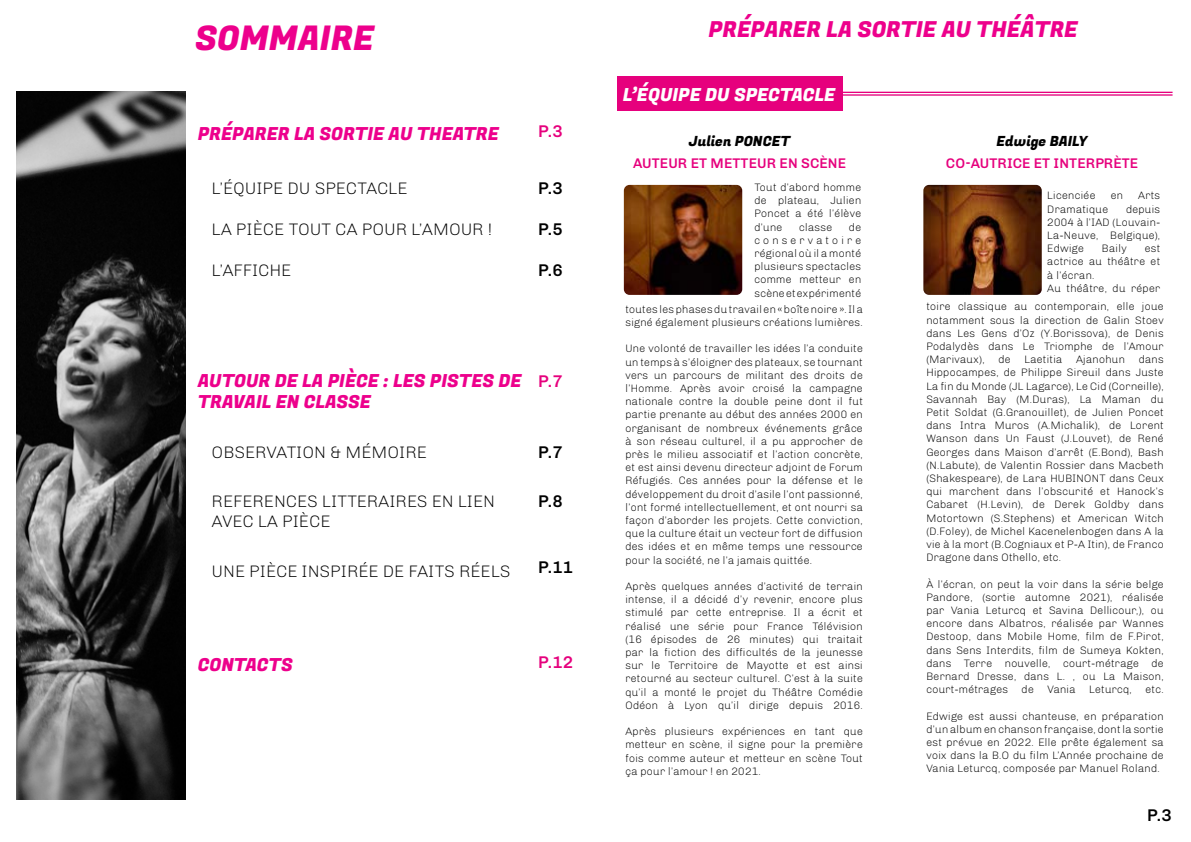
<style>
.page{position:relative;width:1191px;height:842px;background:#fff}
.page>*{position:absolute;margin:0;border:0;box-sizing:border-box;transform-origin:0 0}
.t1{font:34px "Fugaz One";color:#ed008c}
.t2{font:22px "Fugaz One";color:#ed008c}
.t3{font:18px/21.6px "Fugaz One";color:#ed008c}
.t4{font:18px "Fugaz One";color:#fff}
.t5{font:300 17px/20.4px "Chivo";color:#000}
.t6{font:500 17px "Chivo";color:#000}
.t7{font:500 17px "Chivo";color:#e6007d}
.t8{font:500 14px "Chivo";letter-spacing:.01em;color:#e6007d}
.t9{font:14px "Fugaz One";color:#000}
.t10{font:300 11px/13.2px "Chivo";color:#000;text-align:justify}
</style>
<div class="page">
<img style="left:16px;top:91px;width:169px;height:708px">
<div style="left:617px;top:77px;width:226px;height:34px;background:#e6007d"></div>
<img style="left:624px;top:185px;width:118px;height:110px">
<img style="left:923px;top:185px;width:118px;height:110px">
<hr style="left:839px;top:92px;width:333px;height:1px;background:#e6007d">
<hr style="left:839px;top:94px;width:333px;height:2px;background:#e6007d">
<h1 class="t1" style="left:195px;top:14px;width:180px">SOMMAIRE</h1>
<h3 class="t3" style="left:198px;top:122px;width:303px">PRÉPARER LA SORTIE AU THEATRE</h3>
<h3 class="t5" style="left:212px;top:177px;width:197px">L’ÉQUIPE DU SPECTACLE</h3>
<h3 class="t5" style="left:212px;top:218px;width:282px">LA PIÈCE TOUT CA POUR L’AMOUR !</h3>
<h3 class="t5" style="left:212px;top:259px;width:81px">L’AFFICHE</h3>
<h3 class="t7" style="left:538px;top:122px;width:26px">P.3</h3>
<h3 class="t6" style="left:538px;top:178px;width:26px">P.3</h3>
<h3 class="t6" style="left:538px;top:219px;width:26px">P.5</h3>
<h3 class="t6" style="left:538px;top:260px;width:26px">P.6</h3>
<h3 class="t3" style="left:198px;top:369px;width:325px">AUTOUR DE LA PIÈCE : LES PISTES DE<br>TRAVAIL EN CLASSE</h3>
<h3 class="t7" style="left:538px;top:371px;width:26px">P.7</h3>
<h3 class="t5" style="left:212px;top:442px;width:217px">OBSERVATION &amp; MÉMOIRE</h3>
<h3 class="t6" style="left:538px;top:443px;width:26px">P.7</h3>
<h3 class="t5" style="left:212px;top:490px;width:285px">REFERENCES LITTERAIRES EN LIEN<br>AVEC LA PIÈCE</h3>
<h3 class="t6" style="left:538px;top:491px;width:26px">P.8</h3>
<h3 class="t5" style="left:212px;top:561px;width:300px">UNE PIÈCE INSPIRÉE DE FAITS RÉELS</h3>
<h3 class="t6" style="left:538px;top:558px;width:37px">P.11</h3>
<h3 class="t3" style="left:198px;top:653px;width:97px">CONTACTS</h3>
<h3 class="t7" style="left:538px;top:653px;width:37px">P.12</h3>
<h2 class="t2" style="left:708px;top:14px;width:371px">PRÉPARER LA SORTIE AU THÉÂTRE</h2>
<h3 class="t4" style="left:623px;top:82px;width:214px">L’ÉQUIPE DU SPECTACLE</h3>
<p class="t9" style="left:689px;top:132px;width:103px">Julien PONCET</p>
<p class="t8" style="left:633px;top:156px;width:214px">AUTEUR ET METTEUR EN SCÈNE</p>
<p class="t10" style="left:754px;top:180px;width:109px">Tout d’abord homme de plateau, Julien Poncet a été l’élève d’une</p>
<p class="t10" style="left:754px;top:220px;width:109px;text-indent:94px">de conservatoire régional où il a monté plusieurs spectacles comme metteur en scène et expérimenté</p>
<p class="t10" style="left:799px;top:220px;width:35px">classe</p>
<p class="t10" style="left:625px;top:302px;width:239px">toutes les phases du travail en « boîte noire ». Il a signé également plusieurs créations lumières.</p>
<p class="t10" style="left:625px;top:342px;width:239px">Une volonté de travailler les idées l’a conduite un temps à s’éloigner des plateaux, se tournant vers un parcours de militant des droits de l’Homme. Après avoir croisé la campagne nationale contre la double peine dont il fut partie prenante au début des années 2000 en organisant de nombreux événements grâce à son réseau culturel, il a pu approcher de près le milieu associatif et l’action concrète, et est ainsi devenu directeur adjoint de Forum Réfugiés. Ces années pour la défense et le développement du droit d’asile l’ont passionné, l’ont formé intellectuellement, et ont nourri sa façon d’aborder les projets. Cette conviction, que la culture était un vecteur fort de diffusion des idées et en même temps une ressource pour la société, ne l’a jamais quittée.</p>
<p class="t10" style="left:625px;top:580px;width:239px">Après quelques années d’activité de terrain intense, il a décidé d’y revenir, encore plus stimulé par cette entreprise. Il a écrit et réalisé une série pour France Télévision (16 épisodes de 26 minutes) qui traitait par la fiction des difficultés de la jeunesse sur le Territoire de Mayotte et est ainsi retourné au secteur culturel. C’est à la suite qu’il a monté le projet du Théâtre Comédie Odéon à Lyon qu’il dirige depuis 2016.</p>
<p class="t10" style="left:625px;top:725px;width:239px">Après plusieurs expériences en tant que metteur en scène, il signe pour la première fois comme auteur et metteur en scène Tout ça pour l’amour ! en 2021.</p>
<p class="t9" style="left:996px;top:132px;width:92px">Edwige BAILY</p>
<p class="t8" style="left:946px;top:156px;width:194px">CO-AUTRICE ET INTERPRÈTE</p>
<p class="t10" style="left:1047px;top:189px;width:50px">Licenciée</p>
<p class="t10" style="left:1110px;top:189px;width:14px">en</p>
<p class="t10" style="left:1138px;top:189px;width:24px">Arts</p>
<p class="t10" style="left:1047px;top:202px;width:63px">Dramatique</p>
<p class="t10" style="left:1047px;top:202px;width:115px;text-indent:79px">depuis 2004 à l’IAD (Louvain-La-Neuve, Belgique), Edwige</p>
<p class="t10" style="left:1102px;top:242px;width:27px">Baily</p>
<p class="t10" style="left:1047px;top:242px;width:115px;text-align:left;text-indent:97px">est actrice au théâtre et à l’écran.<br>Au théâtre, du réper</p>
<p class="t10" style="left:926px;top:300px;width:239px">toire classique au contemporain, elle joue notamment sous la direction de Galin Stoev dans Les Gens d’Oz (Y.Borissova), de Denis Podalydès dans Le Triomphe de l’Amour (Marivaux), de Laetitia Ajanohun dans Hippocampes, de Philippe Sireuil dans Juste La fin du Monde (JL Lagarce), Le Cid (Corneille), Savannah Bay (M.Duras), La Maman du Petit Soldat (G.Granouillet), de Julien Poncet dans Intra Muros (A.Michalik), de Lorent Wanson dans Un Faust (J.Louvet), de René Georges dans Maison d’arrêt (E.Bond), Bash (N.Labute), de Valentin Rossier dans Macbeth (Shakespeare), de Lara HUBINONT dans Ceux qui marchent dans l’obscurité et Hanock’s Cabaret (H.Levin), de Derek Goldby dans Motortown (S.Stephens) et American Witch (D.Foley), de Michel Kacenelenbogen dans A la vie à la mort (B.Cogniaux et P-A Itin), de Franco Dragone dans Othello, etc.</p>
<p class="t10" style="left:926px;top:577px;width:239px">À l’écran, on peut la voir dans la série belge Pandore, (sortie automne 2021), réalisée par Vania Leturcq et Savina Dellicour,), ou encore dans Albatros, réalisée par Wannes Destoop, dans Mobile Home, film de F.Pirot, dans Sens Interdits, film de Sumeya Kokten, dans Terre nouvelle, court-métrage de Bernard Dresse, dans L. , ou La Maison, court-métrages de Vania Leturcq, etc.</p>
<p class="t10" style="left:926px;top:709px;width:239px">Edwige est aussi chanteuse, en préparation d’un album en chanson française, dont la sortie est prévue en 2022. Elle prête également sa voix dans la B.O du film L’Année prochaine de Vania Leturcq, composée par Manuel Roland.</p>
<h3 class="t6" style="left:1147px;top:806px;width:26px">P.3</h3>
</div>
